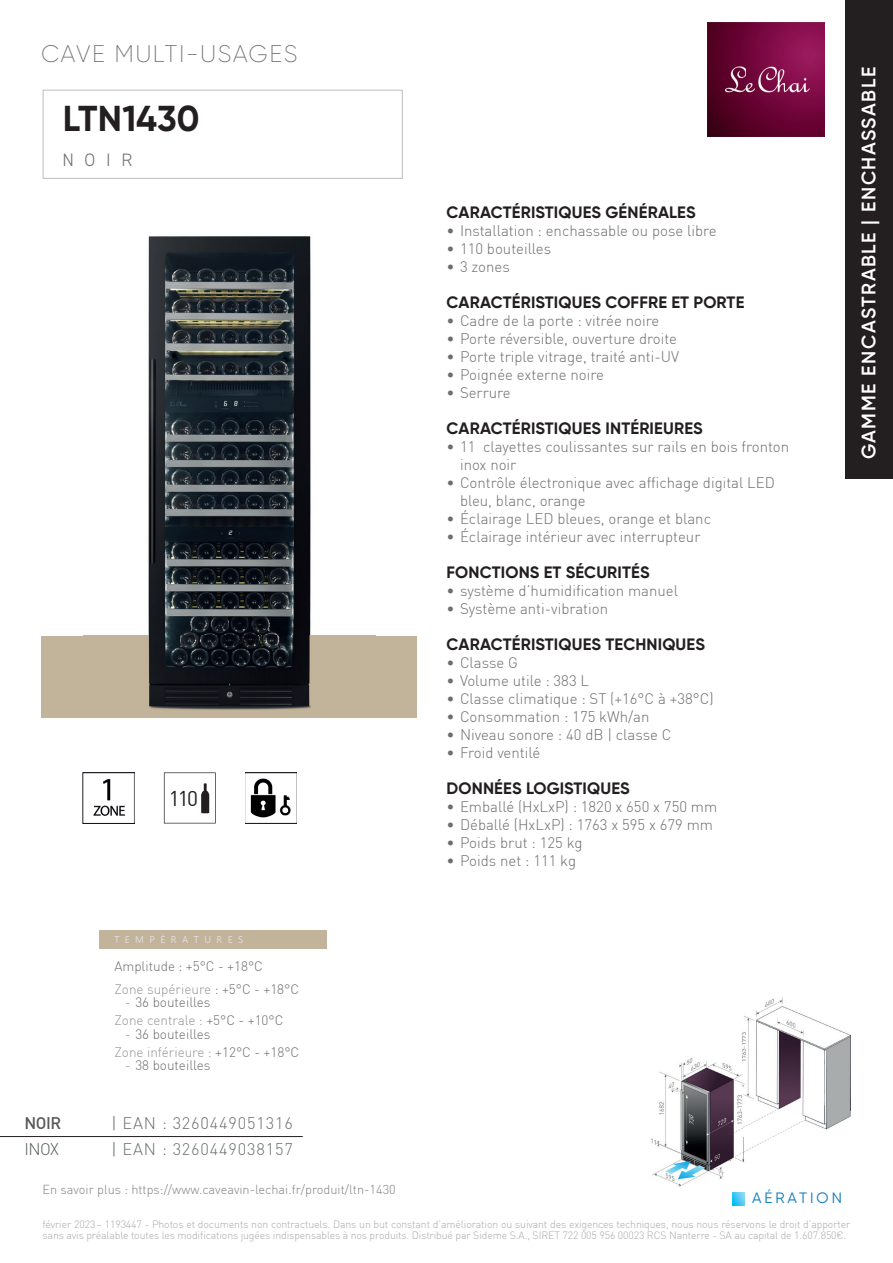
<style>
.page{position:relative;width:893px;height:1263px;background:#fff}
.page>*{position:absolute;margin:0;border:0;box-sizing:border-box;transform-origin:0 0}
.t1{font:700 36px "Gilroy";color:#231f20}
.t2{font:200 24px "Gilroy";letter-spacing:.06em;color:#6c6d70}
.t3{font:21px "DIN";color:#231f20}
.t4{font:600 19.5px "Gilroy";letter-spacing:.08em;color:#fff}
.t5{font:300 18px "DIN2014";color:#6c6d70}
.t6{font:700 16.5px "Gilroy";letter-spacing:.01em;color:#231f20}
.t7{font:300 16.5px "DIN Pro";letter-spacing:.05em;color:#6c6d70}
.t8{font:500 16.5px "DIN Pro";color:#57585a}
.t9{font:300 16.5px "DIN Pro";color:#57585a}
.t10{font:300 15px/18px "DIN Pro";color:#6c6d70}
.t11{font:15px "Gilroy";letter-spacing:.2em;color:#0e78bf}
.t12{font:300 13.5px/18px "DIN Pro";color:#6c6d70}
.t13{font:300 12.75px "DIN Pro";color:#808285}
.t14{font:300 10.5px/10.5px "DIN Pro";letter-spacing:-.01em;color:#a8a9ad}
.t15{font:9.75px "Ebrima";letter-spacing:.56em;color:#e2ddda}
.s1{color:#939598}
.s2{color:#57585a}
</style>
<div class="page">
<img style="left:707px;top:22px;width:118px;height:115px">
<div style="left:43px;top:90px;width:360px;height:89px;border:1px solid #bcbdc0"></div>
<div style="left:845px;top:0;width:48px;height:478px;background:#231f20"></div>
<div style="left:99px;top:930px;width:227px;height:19px;background:#c2b39b"></div>
<div style="left:41px;top:636px;width:375px;height:81px;background:#c2b39b"></div>
<img style="left:83px;top:236px;width:292px;height:474px">
<img style="left:83px;top:772px;width:52px;height:51px">
<img style="left:245px;top:772px;width:52px;height:51px">
<svg style="left:164px;top:772px;width:52px;height:51px"></svg>
<img style="left:651px;top:997px;width:199px;height:189px">
<hr style="left:0;top:1136px;width:303px;height:1px;background:#231f20">
<svg style="left:732px;top:1193px;width:13px;height:12px"></svg>
<h2 class="t2" style="left:41px;top:39px;width:258px">CAVE MULTI-USAGES</h2>
<h1 class="t1" style="left:63px;top:96px;width:138px">LTN1430</h1>
<p class="t5" style="left:63px;top:149px;width:71px">NOIR</p>
<h3 class="t3" style="left:169px;top:785px;width:31px">110</h3>
<p class="t6" style="left:447px;top:202px;width:251px">CARACTÉRISTIQUES GÉNÉRALES</p>
<p class="t10" style="left:446px;top:221px;width:272px">• Installation : enchassable ou pose libre</p>
<p class="t10" style="left:446px;top:239px;width:106px">• 110 bouteilles</p>
<p class="t10" style="left:446px;top:257px;width:65px">• 3 zones</p>
<p class="t6" style="left:447px;top:292px;width:299px">CARACTÉRISTIQUES COFFRE ET PORTE</p>
<p class="t10" style="left:446px;top:311px;width:214px">• Cadre de la porte : vitrée noire</p>
<p class="t10" style="left:446px;top:329px;width:232px">• Porte réversible , ouverture droite</p>
<p class="t10" style="left:446px;top:347px;width:234px">• Porte triple vitrage , traité anti-UV</p>
<p class="t10" style="left:446px;top:365px;width:159px">• Poignée externe noire</p>
<p class="t10" style="left:446px;top:383px;width:66px">• Serrure</p>
<p class="t6" style="left:447px;top:418px;width:258px">CARACTÉRISTIQUES INTÉRIEURES</p>
<p class="t10" style="left:460px;top:437px;width:331px;text-indent:-14px">• 11 clayettes coulissantes sur rails en bois fronton inox noir</p>
<p class="t10" style="left:460px;top:473px;width:316px;text-indent:-14px">• Contrôle électronique avec affichage digital LED bleu, blanc, orange</p>
<p class="t10" style="left:446px;top:509px;width:266px">• Éclairage LED bleues, orange et blanc</p>
<p class="t10" style="left:446px;top:527px;width:255px">• Éclairage intérieur avec interrupteur</p>
<p class="t6" style="left:447px;top:562px;width:205px">FONCTIONS ET SÉCURITÉS</p>
<p class="t10" style="left:446px;top:581px;width:233px">• système d’humidification manuel</p>
<p class="t10" style="left:446px;top:599px;width:163px">• Système anti-vibration</p>
<p class="t6" style="left:447px;top:634px;width:260px">CARACTÉRISTIQUES TECHNIQUES</p>
<p class="t10" style="left:446px;top:653px;width:73px">• Classe G</p>
<p class="t10" style="left:446px;top:671px;width:144px">• Volume utile : 383 L</p>
<p class="t10" style="left:446px;top:689px;width:269px">• Classe climatique : ST (+16°C à +38°C)</p>
<p class="t10" style="left:446px;top:707px;width:204px">• Consommation : 175 kWh/an</p>
<p class="t10" style="left:446px;top:725px;width:227px">• Niveau sonore : 40 dB | classe C</p>
<p class="t10" style="left:446px;top:743px;width:95px">• Froid ventilé</p>
<p class="t6" style="left:447px;top:778px;width:185px">DONNÉES LOGISTIQUES</p>
<p class="t10" style="left:446px;top:797px;width:272px">• Emballé (HxLxP) : 1820 x 650 x 750 mm</p>
<p class="t10" style="left:446px;top:815px;width:268px">• Déballé (HxLxP) : 1763 x 595 x 679 mm</p>
<p class="t10" style="left:446px;top:833px;width:138px">• Poids brut : 125 kg</p>
<p class="t10" style="left:446px;top:851px;width:131px">• Poids net : 111 kg</p>
<h3 class="t4" style="left:857px;top:459px;width:394px;rotate:-90deg">GAMME ENCASTRABLE | ENCHASSABLE</h3>
<p class="t15" style="left:114px;top:932px;width:131px">TEMPÉRATURES</p>
<p class="t12" style="left:114px;top:955px;width:186px;line-height:22.5px">Amplitude : +5°C - +18°C<br><span class="s1">Zone supérieure</span> : +5°C - +18°C</p>
<p class="t12" style="left:114px;top:993px;width:171px;text-indent:11px"><span class="s1">-</span> 36 bouteilles<br><span class="s1">Zone centrale :</span> +5°C - +10°C</p>
<p class="t12" style="left:114px;top:1025px;width:186px;text-indent:11px"><span class="s1">-</span> 36 bouteilles<br><span class="s1">Zone inférieure :</span> +12°C - +18°C</p>
<p class="t12" style="left:125px;top:1056px;width:87px"><span class="s1">-</span> 38 bouteilles</p>
<p class="t8" style="left:24px;top:1112px;width:38px">NOIR</p>
<p class="t7" style="left:111px;top:1113px;width:183px"><span class="s2">|</span> EAN : 3260449051316</p>
<p class="t9" style="left:24px;top:1139px;width:36px">INOX</p>
<p class="t7" style="left:111px;top:1139px;width:183px"><span class="s2">|</span> EAN : 3260449038157</p>
<p class="t13" style="left:43px;top:1181px;width:355px">En savoir plus : https://www.caveavin-lechai.fr/produit/ltn-1430</p>
<p class="t11" style="left:752px;top:1189px;width:91px">AÉRATION</p>
<p class="t14" style="left:43px;top:1219px;width:809px">février 2023 – 1193447 - Photos et documents non contractuels. Dans un but constant d’amélioration ou suivant des exigences techniques, nous nous réservons le droit d’apporter sans avis préalable toutes les modifications jugées indispensables à nos produits. Distribué par Sideme S.A., SIRET 722 005 956 00023 RCS Nanterre - SA au capital de 1.607.850€.</p>
</div>
